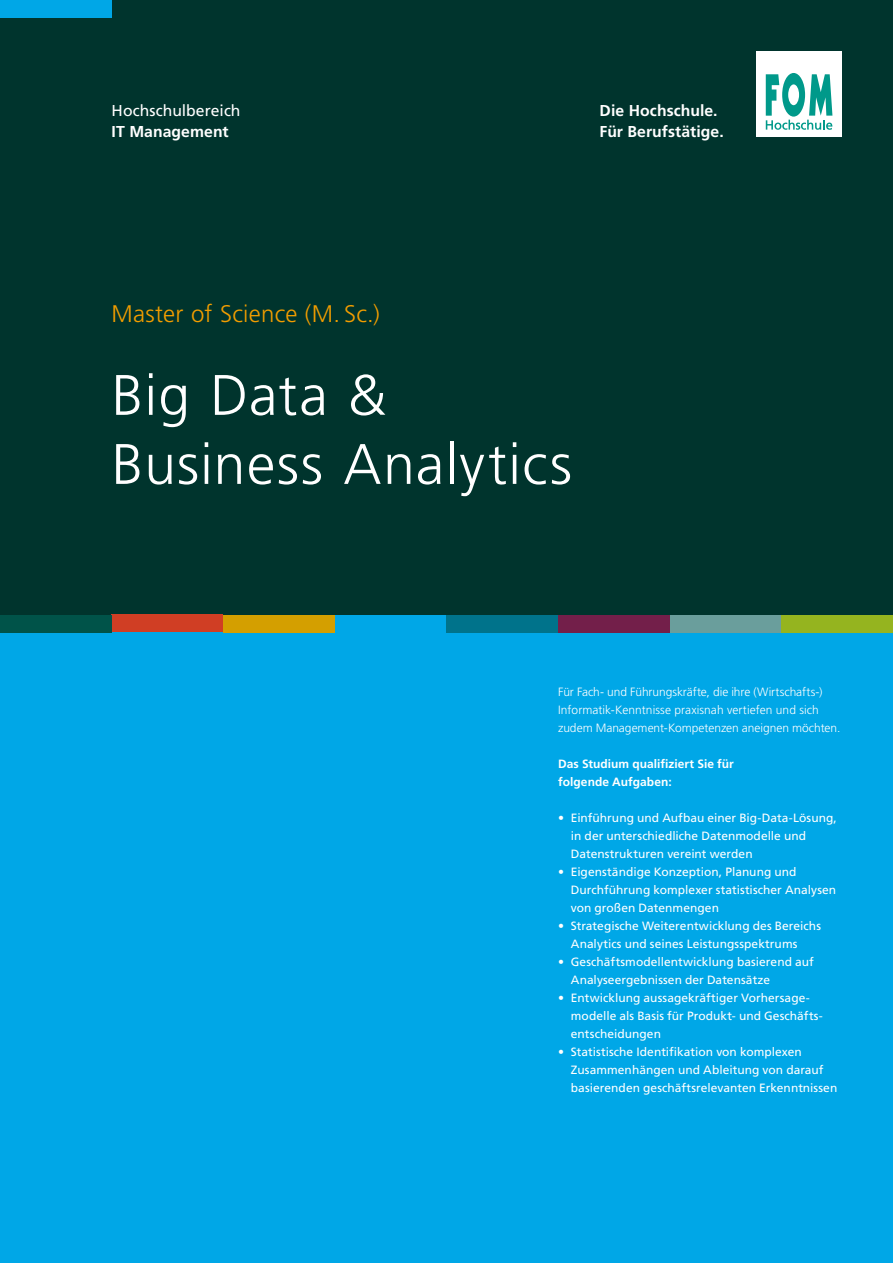
<style>
.page{position:relative;width:893px;height:1263px;background:#fff}
.page>*{position:absolute;margin:0;border:0;box-sizing:border-box;transform-origin:0 0}
.t1{font:300 57px/69px "Frutiger LT Std";letter-spacing:.02em;color:#fff}
.t2{font:300 24px "Frutiger LT Std";letter-spacing:.01em;color:#f29d00}
.t3{font:700 15.75px/21px "Frutiger LT Std";letter-spacing:.005em;color:#fff}
.t4{font:15.75px "Frutiger LT Std";color:#fff}
.t5{font:12px/18px "Frutiger LT Std";letter-spacing:.005em;color:#fff}
.t6{font:300 12px/18px "Frutiger LT Std";color:#fff}
.t7{font:700 12px/18px "Frutiger LT Std";color:#fff}
</style>
<div class="page">
<div style="left:0;top:623px;width:893px;height:640px;background:#00a7e7"></div>
<div style="left:0;top:0;width:893px;height:623px;background:#00342d"></div>
<div style="left:0;top:0;width:112px;height:17px;background:#00a7e7"></div>
<div style="left:757px;top:52px;width:85px;height:85px;background:#fff"></div>
<svg style="left:766px;top:73px;width:66px;height:57px"></svg>
<div style="left:335px;top:615px;width:111px;height:17px;background:#00a7e7"></div>
<div style="left:670px;top:615px;width:111px;height:17px;background:#6a9e9c"></div>
<div style="left:446px;top:615px;width:112px;height:17px;background:#00738b"></div>
<div style="left:558px;top:615px;width:112px;height:17px;background:#731f4a"></div>
<div style="left:223px;top:615px;width:112px;height:17px;background:#d49f00"></div>
<div style="left:112px;top:615px;width:111px;height:17px;background:#d03e24"></div>
<div style="left:0;top:615px;width:112px;height:17px;background:#005349"></div>
<div style="left:781px;top:615px;width:112px;height:17px;background:#95b41f"></div>
<h3 class="t4" style="left:112px;top:101px;width:130px">Hochschulbereich</h3>
<h3 class="t3" style="left:112px;top:121px;width:119px">IT Management</h3>
<h3 class="t3" style="left:600px;top:100px;width:126px">Die Hochschule.<br>Für Berufstätige.</h3>
<h2 class="t2" style="left:112px;top:300px;width:270px">Master of Science (M. Sc.)</h2>
<h1 class="t1" style="left:112px;top:361px;width:462px">Big Data &amp;<br>Business Analytics</h1>
<p class="t6" style="left:558px;top:683px;width:284px">Für Fach- und Führungskräfte, die ihre (Wirtschafts-)<br>Informatik-Kenntnisse praxisnah vertiefen und sich zudem Management-Kompetenzen aneignen möchten.</p>
<p class="t7" style="left:558px;top:755px;width:177px">Das Studium qualifiziert Sie für folgende Aufgaben:</p>
<p class="t5" style="left:571px;top:809px;width:268px;text-indent:-13px">• Einführung und Aufbau einer Big-Data-Lösung, in der unterschiedliche Datenmodelle und<br>Datenstrukturen vereint werden</p>
<p class="t5" style="left:571px;top:863px;width:267px;text-indent:-13px">• Eigenständige Konzeption, Planung und<br>Durchführung komplexer statistischer Analysen von großen Datenmengen</p>
<p class="t5" style="left:571px;top:917px;width:252px;text-indent:-13px">• Strategische Weiterentwicklung des Bereichs<br>Analytics und seines Leistungsspektrums</p>
<p class="t5" style="left:571px;top:953px;width:244px;text-indent:-13px">• Geschäftsmodellentwicklung basierend auf<br>Analyseergebnissen der Datensätze</p>
<p class="t5" style="left:571px;top:989px;width:253px;text-indent:-13px">• Entwicklung aussagekräftiger Vorhersage&shy;modelle als Basis für Produkt- und Geschäfts&shy;entscheidungen</p>
<p class="t5" style="left:571px;top:1043px;width:268px;text-indent:-13px">• Statistische Identifikation von komplexen<br>Zusammenhängen und Ableitung von darauf basierenden geschäftsrelevanten Erkenntnissen</p>
</div>
